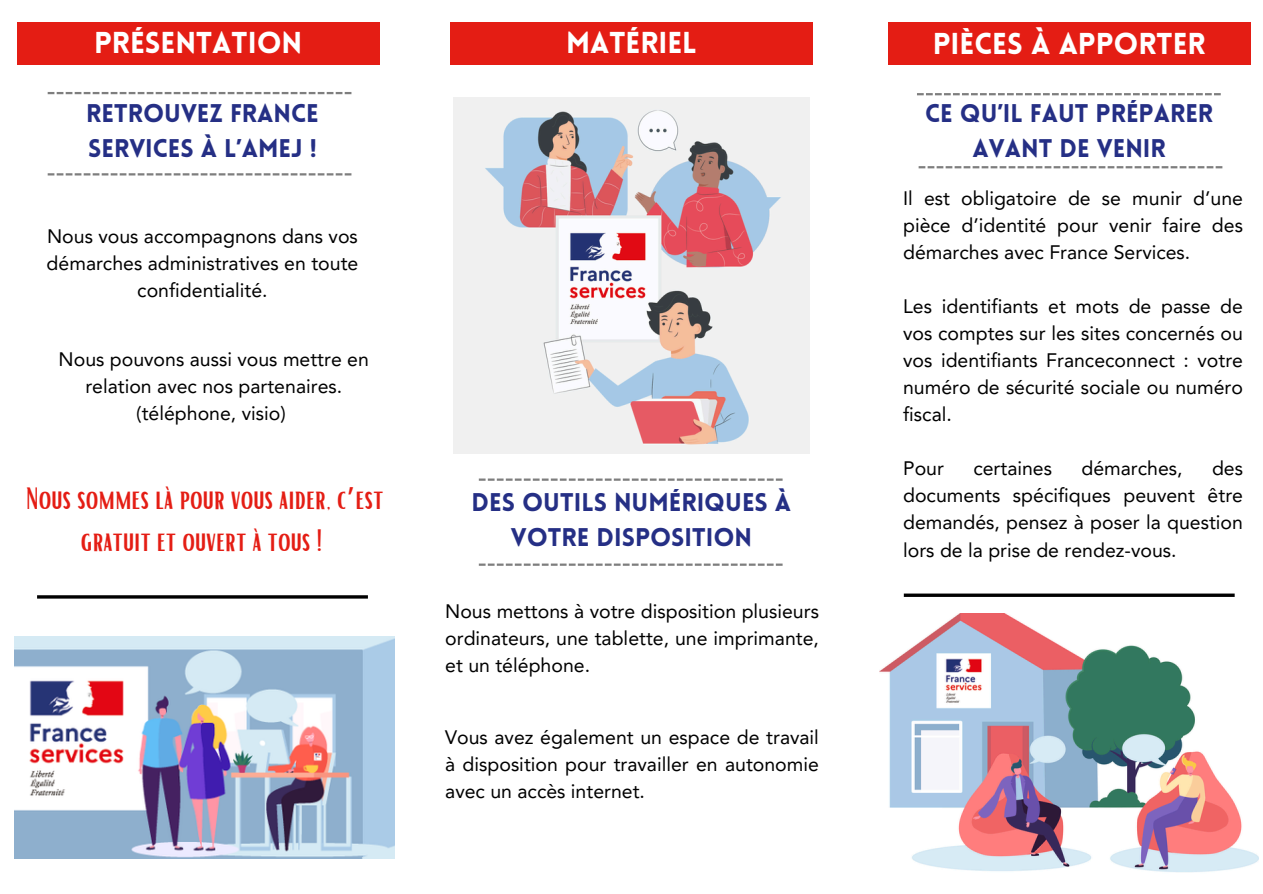
<style>
.page{position:relative;width:1263px;height:894px;background:#fff}
.page>*{position:absolute;margin:0;border:0;box-sizing:border-box;transform-origin:0 0}
.t1{font:30px/41.7px "Bright";color:#e41d14;text-align:center}
.t2{font:900 29.55px "Lovelo";color:#fff}
.t3{font:900 25.05px/34.8px "Lovelo";color:#252f85;text-align:center}
.t4{font:19.5px/27px "Avenir LT Pro";color:#000;text-align:justify}
.s1{font-family:"Noto Sans Gurmukhi"}
</style>
<div class="page">
<div style="left:18px;top:22px;width:362px;height:43px;background:#e41d14"></div>
<svg style="left:48px;top:92px;width:303px;height:2px"></svg>
<svg style="left:48px;top:173px;width:303px;height:2px"></svg>
<div style="left:450px;top:22px;width:362px;height:43px;background:#e41d14"></div>
<svg style="left:479px;top:563px;width:304px;height:2px"></svg>
<svg style="left:479px;top:478px;width:304px;height:2px"></svg>
<div style="left:888px;top:22px;width:362px;height:43px;background:#e41d14"></div>
<svg style="left:919px;top:166px;width:303px;height:2px"></svg>
<svg style="left:917px;top:93px;width:304px;height:2px"></svg>
<img style="left:880px;top:613px;width:379px;height:260px">
<hr style="left:904px;top:593px;width:331px;height:3px;background:#000">
<hr style="left:37px;top:595px;width:331px;height:3px;background:#000">
<img style="left:454px;top:97px;width:355px;height:356px">
<img style="left:15px;top:636px;width:379px;height:222px">
<h1 class="t2" style="left:94px;top:30px;width:210px">PRÉSENTATION</h1>
<h1 class="t3" style="left:86px;top:99px;width:234px;text-align:left">RETROUVEZ FRANCE<br>SERVICES À L’AMEJ !</h1>
<p class="t4" style="left:47px;top:225px;width:313px;text-align:center">Nous vous accompagnons dans vos démarches administratives en toute confidentialité.</p>
<h3 class="t4" style="left:59px;top:347px;width:312px;text-align:center">Nous pouvons aussi vous mettre en relation avec nos partenaires. (téléphone, visio)</h3>
<p class="t1" style="left:26px;top:476px;width:359px">Nous sommes là pour vous aider, c<span class="s1">’</span>est gratuit et ouvert à tous !</p>
<p class="t2" style="left:566px;top:30px;width:132px">MATÉRIEL</p>
<p class="t3" style="left:472px;top:487px;width:321px">DES OUTILS NUMÉRIQUES À<br>VOTRE DISPOSITION</p>
<p class="t4" style="left:445px;top:599px;width:375px">Nous mettons à votre disposition plusieurs ordinateurs, une tablette, une imprimante, et un téléphone.</p>
<h3 class="t4" style="left:445px;top:724px;width:375px">Vous avez également un espace de travail à disposition pour travailler en autonomie avec un accès internet.</h3>
<p class="t2" style="left:933px;top:32px;width:274px">PIÈCES À APPORTER</p>
<h2 class="t3" style="left:925px;top:99px;width:290px">CE QU’IL FAUT PRÉPARER<br>AVANT DE VENIR</h2>
<p class="t4" style="left:903px;top:187px;width:341px">Il est obligatoire de se munir d’une pièce d’identité pour venir faire des démarches avec France Services.</p>
<p class="t4" style="left:903px;top:295px;width:341px">Les identifiants et mots de passe de vos comptes sur les sites concernés ou vos identifiants Franceconnect : votre numéro de sécurité sociale ou numéro fiscal.</p>
<p class="t4" style="left:903px;top:457px;width:42px">Pour</p>
<p class="t4" style="left:973px;top:457px;width:80px">certaines</p>
<p class="t4" style="left:1081px;top:457px;width:103px">démarches,</p>
<p class="t4" style="left:903px;top:457px;width:341px;text-indent:309px">des documents spécifiques peuvent être demandés, pensez à poser la question lors de la prise de rendez-vous.</p>
</div>
